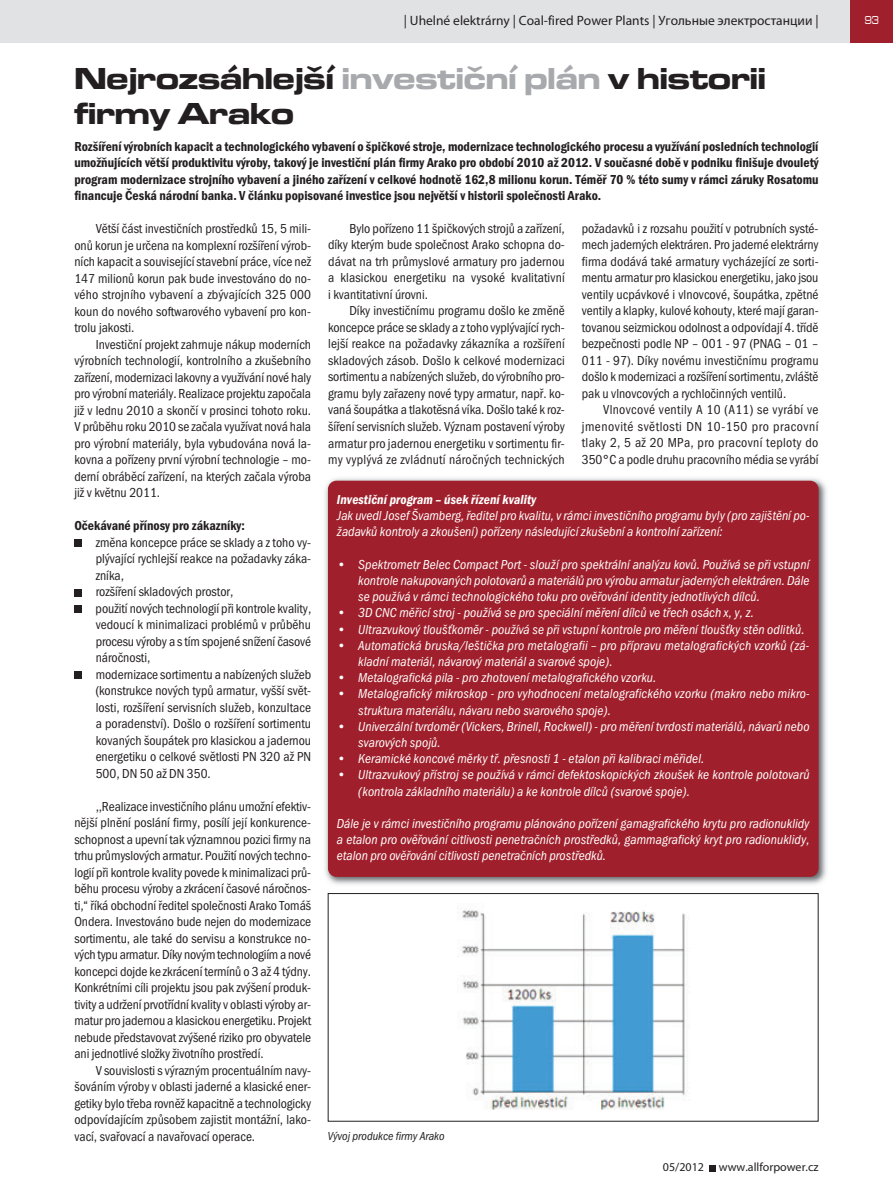
<style>
.page{position:relative;width:893px;height:1191px;background:#fff}
.page>*{position:absolute;margin:0;border:0;box-sizing:border-box;transform-origin:0 0}
.t1{font:700 expanded 31.5px/34.5px "Microgramma DOT";color:#231f20}
.t2{font:13.5px/16.5px "Franklin Got Itc TOT Boo Con";color:#231f20;text-align:justify}
.t3{font:13.5px/16.2px "Franklin Got Itc TOT Boo Con Ita";letter-spacing:.005em;color:#fff}
.t4{font:13.5px/16.5px "Franklin Got Itc TOT Dem Con";color:#231f20;text-align:justify}
.t5{font:13.5px "Myriad Pro";color:#231f20}
.t6{font:13.5px "Franklin Got Itc TOT Dem Con Ita";letter-spacing:.005em;color:#fff}
.t7{font:12px "Myriad Pro";color:#231f20}
.t8{font:12px "Franklin Got Itc TOT Boo Con Ita";color:#231f20}
.t9{font:500 expanded 12px "Microgramma DOT";color:#fff;scale:.7 1}
.s1{color:#a8a9ad}
</style>
<div class="page">
<div style="left:0;top:0;width:850px;height:43px;background:#e1e2e4"></div>
<div style="left:850px;top:0;width:43px;height:43px;background:#9f202c"></div>
<svg style="left:709px;top:1165px;width:6px;height:6px"></svg>
<div style="left:74px;top:539px;width:8px;height:8px;background:#231f20"></div>
<div style="left:74px;top:589px;width:8px;height:7px;background:#231f20"></div>
<div style="left:74px;top:605px;width:8px;height:8px;background:#231f20"></div>
<div style="left:74px;top:671px;width:8px;height:8px;background:#231f20"></div>
<img style="left:325px;top:478px;width:502px;height:407px">
<div style="left:328px;top:481px;width:491px;height:396px;background:#9f202c;border-radius:9px"></div>
<img style="left:458px;top:909px;width:230px;height:201px">
<div style="left:328px;top:893px;width:490px;height:228px;border:1px solid #231f20"></div>
<p class="t5" style="left:404px;top:15px;width:416px">| Uhelné elektrárny | Coal-fired Power Plants | Угольные электростанции |</p>
<h1 class="t1" style="left:74px;top:61px;width:693px">Nejrozsáhlejší <span class="s1">investiční plán</span> v historii firmy Arako</h1>
<p class="t4" style="left:74px;top:138px;width:746px">Rozšíření výrobních kapacit a technologického vybavení o špičkové stroje, modernizace technologického procesu a využívání posledních technologií umožňujících větší produktivitu výroby, takový je investiční plán firmy Arako pro období 2010 až 2012. V současné době v podniku finišuje dvouletý program modernizace strojního vybavení a jiného zařízení v celkové hodnotě 162,8 milionu korun. Téměř 70 % této sumy v rámci záruky Rosatomu financuje Česká národní banka. V článku popisované investice jsou největší v historii společnosti Arako.</p>
<p class="t2" style="left:74px;top:220px;width:238px;text-indent:21px">Větší část investičních prostředků 15, 5 mili&shy;onů korun je určena na komplexní rozšíření výrob&shy;ních kapacit a související stavební práce, více než 147 milionů korun pak bude investováno do no&shy;vého strojního vybavení a zbývajících 325 000 koun do nového softwarového vybavení pro kon&shy;trolu jakosti.</p>
<p class="t2" style="left:74px;top:336px;width:238px;text-indent:21px">Investiční projekt zahrnuje nákup moderních výrobních technologií, kontrolního a zkušebního zařízení, modernizaci lakovny a využívání nové haly pro výrobní materiály. Realizace projektu započala již v lednu 2010 a skončí v prosinci tohoto roku.<br>V průběhu roku 2010 se začala využívat nová hala pro výrobní materiály, byla vybudována nová la&shy;kovna a pořízeny první výrobní technologie – mo&shy;derní obráběcí zařízení, na kterých začala výroba již v květnu 2011.</p>
<p class="t4" style="left:74px;top:517px;width:172px">Očekávané přínosy pro zákazníky:</p>
<p class="t2" style="left:96px;top:534px;width:217px;text-align:left">změna koncepce práce se sklady a z toho vy&shy;plývající rychlejší reakce na požadavky záka&shy;zníka,<br>rozšíření skladových prostor,<br>použití nových technologií při kontrole kvality, vedoucí k minimalizaci problémů v průběhu procesu výroby a s tím spojené snížení časové náročnosti,<br>modernizace sortimentu a nabízených služeb (konstrukce nových typů armatur, vyšší svět&shy;losti, rozšíření servisních služeb, konzultace a poradenství). Došlo o rozšíření sortimentu kovaných šoupátek pro klasickou a jadernou energetiku o celkové světlosti PN 320 až PN 500, DN 50 až DN 350.</p>
<p class="t2" style="left:74px;top:798px;width:238px;text-indent:21px">,,Realizace investičního plánu umožní efektiv&shy;nější plnění poslání firmy, posílí její konkurence&shy;schopnost a upevní tak významnou pozici firmy na trhu průmyslových armatur. Použití nových techno&shy;logií při kontrole kvality povede k minimalizaci prů&shy;běhu procesu výroby a zkrácení časové náročnos&shy;ti,“ říká obchodní ředitel společnosti Arako Tomáš Ondera. Investováno bude nejen do modernizace sortimentu, ale také do servisu a konstrukce no&shy;vých typu armatur. Díky novým technologiím a nové koncepci dojde ke zkrácení termínů o 3 až 4 týdny.<br>Konkrétními cíli projektu jsou pak zvýšení produk&shy;tivity a udržení prvotřídní kvality v oblasti výroby ar&shy;matur pro jadernou a klasickou energetiku. Projekt nebude představovat zvýšené riziko pro obyvatele ani jednotlivé složky životního prostředí.</p>
<p class="t2" style="left:74px;top:1062px;width:238px;text-indent:21px">V souvislosti s výrazným procentuálním navy&shy;šováním výroby v oblasti jaderné a klasické ener&shy;getiky bylo třeba rovněž kapacitně a technologicky odpovídajícím způsobem zajistit montážní, lako&shy;vací, svařovací a navařovací operace.</p>
<p class="t2" style="left:328px;top:220px;width:238px;text-indent:21px">Bylo pořízeno 11 špičkových strojů a zařízení, díky kterým bude společnost Arako schopna do&shy;dávat na trh průmyslové armatury pro jadernou a klasickou energetiku na vysoké kvalitativní i kvantitativní úrovni.</p>
<p class="t2" style="left:328px;top:303px;width:238px;text-indent:21px">Díky investičnímu programu došlo ke změně koncepce práce se sklady a z toho vyplývající rych&shy;lejší reakce na požadavky zákazníka a rozšíření skladových zásob. Došlo k celkové modernizaci sortimentu a nabízených služeb, do výrobního pro&shy;gramu byly zařazeny nové typy armatur, např. ko&shy;vaná šoupátka a tlakotěsná víka. Došlo také k roz&shy;šíření servisních služeb. Význam postavení výroby armatur pro jadernou energetiku v sortimentu fir&shy;my vyplývá ze zvládnutí náročných technických</p>
<p class="t2" style="left:582px;top:220px;width:238px">požadavků i z rozsahu použití v potrubních systé&shy;mech jaderných elektráren. Pro jaderné elektrárny firma dodává také armatury vycházející ze sorti&shy;mentu armatur pro klasickou energetiku, jako jsou ventily ucpávkové i vlnovcové, šoupátka, zpětné ventily a klapky, kulové kohouty, které mají garan&shy;tovanou seizmickou odolnost a odpovídají 4. třídě bezpečnosti podle NP – 001 - 97 (PNAG – 01 – 011 - 97). Díky novému investičnímu programu došlo k modernizaci a rozšíření sortimentu, zvláště pak u vlnovcových a rychločinných ventilů.</p>
<p class="t2" style="left:582px;top:402px;width:238px;text-indent:21px">Vlnovcové ventily A 10 (A11) se vyrábí ve jmenovité světlosti DN 10-150 pro pracovní tlaky 2, 5 až 20 MPa, pro pracovní teploty do 350°C a podle druhu pracovního média se vyrábí</p>
<p class="t6" style="left:337px;top:492px;width:201px">Investiční program – úsek řízení kvality</p>
<p class="t3" style="left:337px;top:508px;width:474px">Jak uvedl Josef Švamberg, ředitel pro kvalitu, v rámci investičního programu byly (pro zajištění po&shy;žadavků kontroly a zkoušení) pořízeny následující zkušební a kontrolní zařízení:</p>
<p class="t3" style="left:358px;top:556px;width:453px;text-align:justify;text-indent:-21px">• Spektrometr Belec Compact Port - slouží pro spektrální analýzu kovů. Používá se při vstupní kontrole nakupovaných polotovarů a materiálů pro výrobu armatur jaderných elektráren. Dále se používá v rámci technologického toku pro ověřování identity jednotlivých dílců.</p>
<p class="t3" style="left:337px;top:605px;width:419px">• 3D CNC měřicí stroj - používá se pro speciální měření dílců ve třech osách x, y, z.</p>
<p class="t3" style="left:337px;top:621px;width:469px">• Ultrazvukový tloušťkoměr - používá se při vstupní kontrole pro měření tloušťky stěn odlitků.</p>
<p class="t3" style="left:358px;top:637px;width:453px;text-indent:-21px">• Automatická bruska/leštička pro metalografii – pro přípravu metalografických vzorků (zá&shy;kladní materiál, návarový materiál a svarové spoje).</p>
<p class="t3" style="left:337px;top:670px;width:321px">• Metalografická pila - pro zhotovení metalografického vzorku.</p>
<p class="t3" style="left:358px;top:686px;width:453px;text-indent:-21px">• Metalografický mikroskop - pro vyhodnocení metalografického vzorku (makro nebo mikro&shy;struktura materiálu, návaru nebo svarového spoje).</p>
<p class="t3" style="left:358px;top:718px;width:453px;text-indent:-21px">• Univerzální tvrdoměr (Vickers, Brinell, Rockwell) - pro měření tvrdosti materiálů, návarů nebo svarových spojů.</p>
<p class="t3" style="left:337px;top:751px;width:369px">• Keramické koncové měrky tř. přesnosti 1 - etalon při kalibraci měřidel.</p>
<p class="t3" style="left:358px;top:767px;width:453px;text-indent:-21px">• Ultrazvukový přístroj se používá v rámci defektoskopických zkoušek ke kontrole polotovarů (kontrola základního materiálu) a ke kontrole dílců (svarové spoje).</p>
<p class="t3" style="left:337px;top:815px;width:474px;text-align:justify">Dále je v rámci investičního programu plánováno pořízení gamagrafického krytu pro radionuklidy a etalon pro ověřování citlivosti penetračních prostředků, gammagrafický kryt pro radionuklidy, etalon pro ověřování citlivosti penetračních prostředků.</p>
<p class="t8" style="left:328px;top:1129px;width:118px">Vývoj produkce firmy Arako</p>
<p class="t7" style="left:663px;top:1162px;width:157px">05/2012 www.allforpower.cz</p>
<p class="t9" style="left:865px;top:13px;width:21px">93</p>
</div>
